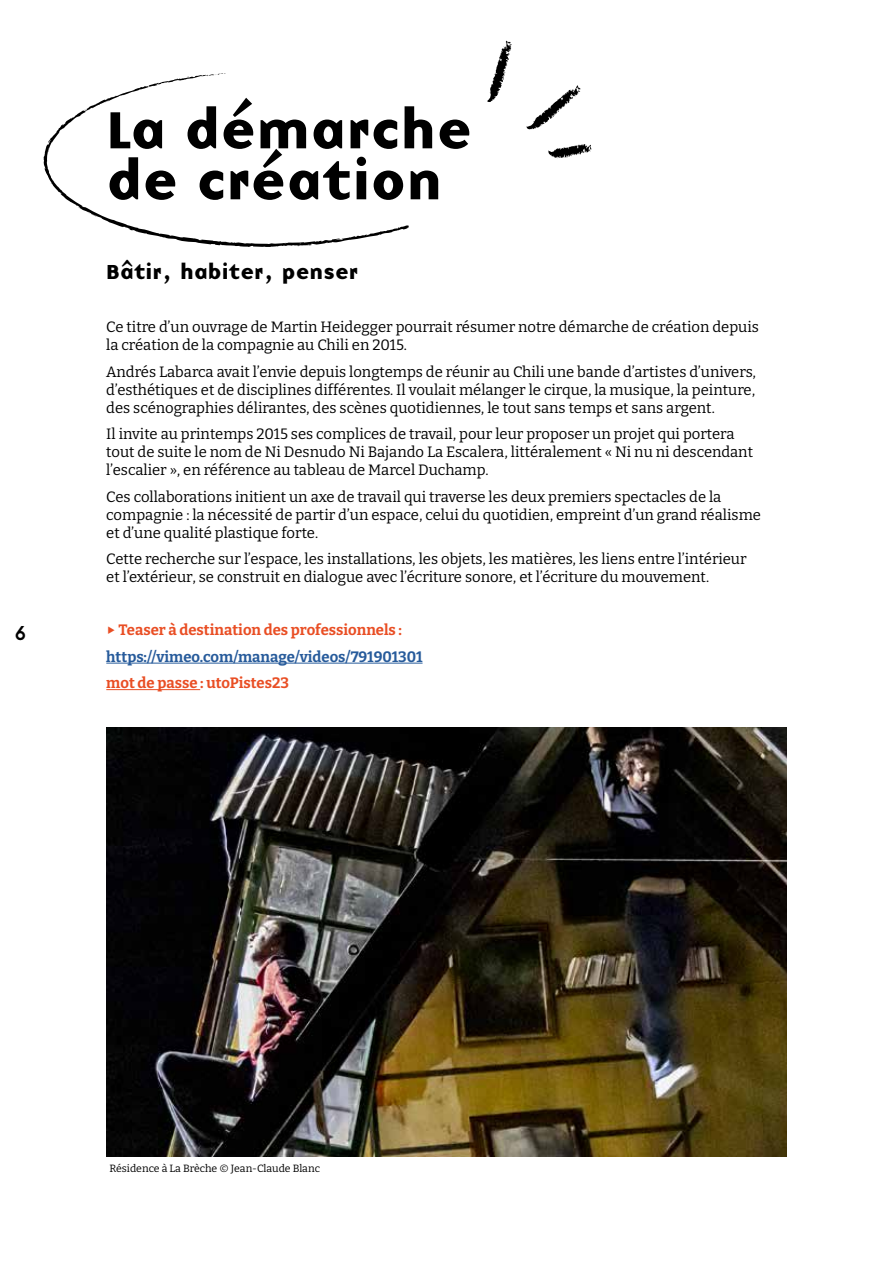
<style>
.page{position:relative;width:893px;height:1263px;background:#fff}
.page>*{position:absolute;margin:0;border:0;box-sizing:border-box;transform-origin:0 0}
.t1{font:54px/51px "Base Nine B";color:#000}
.t2{font:21px "Base Nine B";color:#000}
.t3{font:21px "Base Nine";color:#000}
.t4{font:15px/18px "Bitter";color:#000}
.t5{font:700 15px "Bitter";color:#e94e24}
.t6{font:700 15px "Bitter";color:#275b9b}
.t7{font:10.5px "Bitter";color:#000}
</style>
<div class="page">
<hr style="left:106px;top:663px;width:317px;height:1px;background:#275b9b">
<hr style="left:106px;top:689px;width:94px;height:1px;background:#e94e24">
<svg style="left:487px;top:40px;width:25px;height:62px"></svg>
<svg style="left:526px;top:85px;width:55px;height:45px"></svg>
<svg style="left:548px;top:144px;width:44px;height:15px"></svg>
<svg style="left:44px;top:74px;width:365px;height:173px"></svg>
<svg style="left:215px;top:73px;width:11px;height:3px"></svg>
<svg style="left:201px;top:75px;width:8px;height:3px"></svg>
<svg style="left:170px;top:77px;width:20px;height:6px"></svg>
<svg style="left:50px;top:180px;width:4px;height:6px"></svg>
<img style="left:106px;top:727px;width:681px;height:429px">
<h2 class="t3" style="left:14px;top:617px;width:16px">6</h2>
<h1 class="t1" style="left:106px;top:102px;width:368px">La démarche de création</h1>
<h2 class="t2" style="left:106px;top:255px;width:253px">Bâtir, habiter, penser</h2>
<p class="t4" style="left:106px;top:317px;width:654px">Ce titre d’un ouvrage de Martin Heidegger pourrait résumer notre démarche de création depuis la création de la compagnie au Chili en 2015.</p>
<p class="t4" style="left:106px;top:362px;width:651px;text-align:justify">Andrés Labarca avait l’envie depuis longtemps de réunir au Chili une bande d’artistes d’univers, d’esthétiques et de disciplines différentes. Il voulait mélanger le cirque, la musique, la peinture, des scénographies délirantes, des scènes quotidiennes, le tout sans temps et sans argent.</p>
<p class="t4" style="left:106px;top:424px;width:648px">Il invite au printemps 2015 ses complices de travail, pour leur proposer un projet qui portera tout de suite le nom de Ni Desnudo Ni Bajando La Escalera, littéralement « Ni nu ni descendant l’escalier », en référence au tableau de Marcel Duchamp.</p>
<p class="t4" style="left:106px;top:487px;width:656px">Ces collaborations initient un axe de travail qui traverse les deux premiers spectacles de la compagnie : la nécessité de partir d’un espace, celui du quotidien, empreint d’un grand réalisme et d’une qualité plastique forte.</p>
<p class="t4" style="left:106px;top:549px;width:642px">Cette recherche sur l’espace, les installations, les objets, les matières, les liens entre l’intérieur et l’extérieur, se construit en dialogue avec l’écriture sonore, et l’écriture du mouvement.</p>
<p class="t5" style="left:106px;top:620px;width:297px">▶ Teaser à destination des professionnels :</p>
<p class="t6" style="left:106px;top:647px;width:318px">https://vimeo.com/manage/videos/791901301</p>
<p class="t5" style="left:106px;top:673px;width:184px">mot de passe : utoPistes23</p>
<p class="t7" style="left:109px;top:1161px;width:212px">Résidence à La Brèche © Jean-Claude Blanc</p>
</div>
